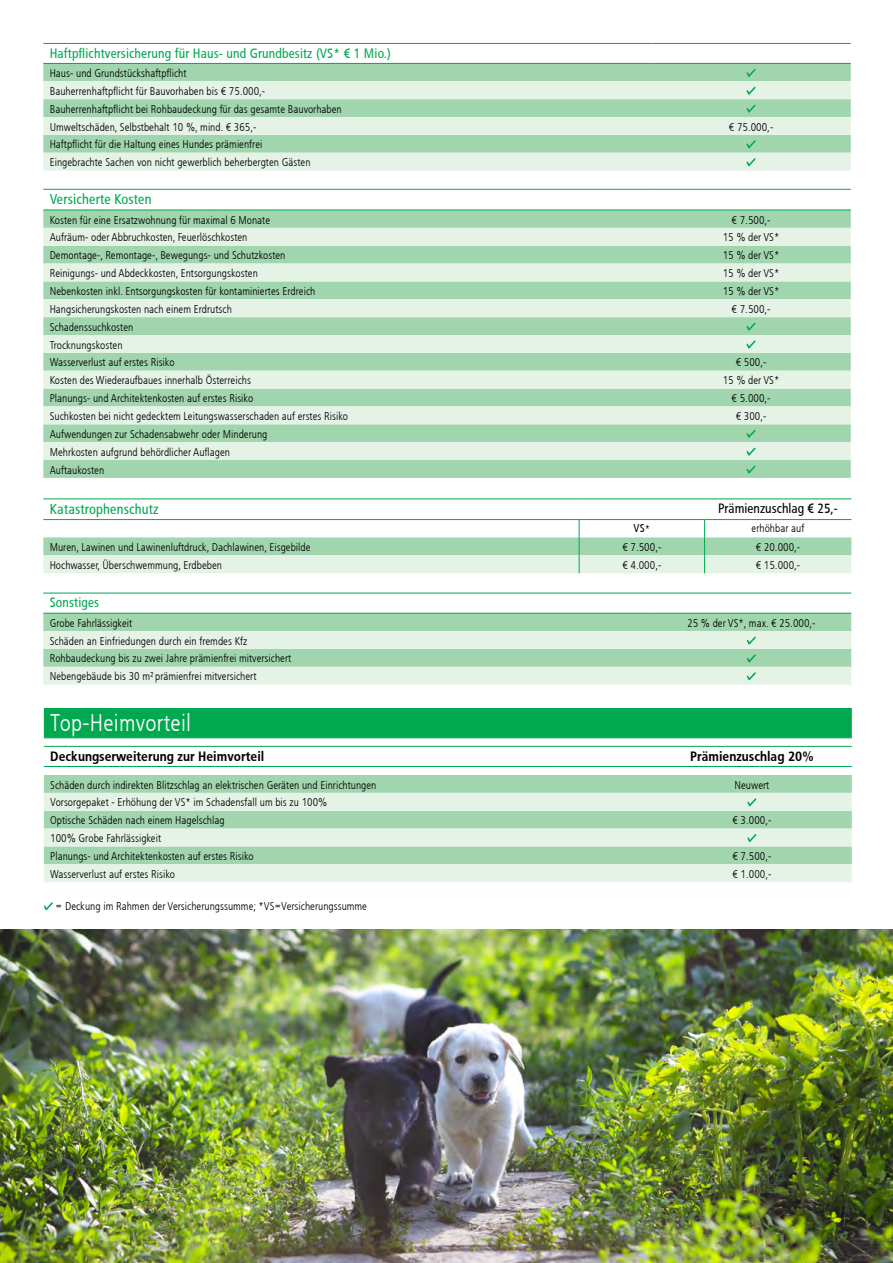
<style>
.page{position:relative;width:893px;height:1263px;background:#fff}
.page>*{position:absolute;margin:0;border:0;box-sizing:border-box;transform-origin:0 0}
.Tabellentext{font:24px "HDI Gerling Sans Cond Light";letter-spacing:.01em;color:#fff}
.Tabellentext-2{font:14.25px "HDI Gerling Sans Cond Regular";letter-spacing:.01em;color:#00a850}
.Tabellentext-3{font:13.5px "HDI Gerling Sans Cond Regular";letter-spacing:.01em;color:#00a850}
.Tabellentext-4{font:13.5px "HDI Gerling Sans Cond Bold";color:#000}
.Tabellentext-5{font:13.5px "HDI Gerling Sans Cond Regular";color:#000}
.Tabellentext-6{font:11.25px "HDI Gerling Sans Cond Light";color:#000}
.Tabellentext-7{font:11.25px "HDI Gerling Sans Cond Regular";color:#000}
.s1{font-family:"HDI Gerling Sans Cond Light"}
</style>
<div class="page">
<img style="left:0;top:929px;width:893px;height:334px">
<svg style="left:44px;top:902px;width:9px;height:9px"></svg>
<svg style="left:44px;top:709px;width:808px;height:37px"></svg>
<div style="left:44px;top:775px;width:808px;height:18px;background:#a1d5ae"></div>
<svg style="left:44px;top:793px;width:808px;height:89px;background:#cae7d0"></svg>
<hr style="left:44px;top:708px;width:516px;height:1px;background:#00a850">
<hr style="left:560px;top:708px;width:92px;height:1px;background:#00a850">
<hr style="left:652px;top:708px;width:200px;height:1px;background:#00a850">
<hr style="left:44px;top:737px;width:516px;height:1px;background:#00a850">
<hr style="left:560px;top:737px;width:92px;height:1px;background:#00a850">
<hr style="left:652px;top:737px;width:200px;height:1px;background:#00a850">
<hr style="left:44px;top:746px;width:516px;height:1px;background:#00a850">
<hr style="left:560px;top:746px;width:92px;height:1px;background:#00a850">
<hr style="left:652px;top:746px;width:200px;height:1px;background:#00a850">
<hr style="left:44px;top:766px;width:516px;height:1px;background:#00a850">
<hr style="left:560px;top:766px;width:92px;height:1px;background:#00a850">
<hr style="left:652px;top:766px;width:200px;height:1px;background:#00a850">
<svg style="left:746px;top:797px;width:12px;height:15px"></svg>
<svg style="left:746px;top:833px;width:12px;height:15px"></svg>
<svg style="left:43px;top:119px;width:808px;height:52px;background:#cee9d4"></svg>
<svg style="left:43px;top:43px;width:808px;height:76px"></svg>
<svg style="left:745px;top:139px;width:12px;height:32px"></svg>
<svg style="left:43px;top:209px;width:808px;height:1px"></svg>
<div style="left:43px;top:211px;width:808px;height:267px;background:#a1d5ae"></div>
<svg style="left:43px;top:228px;width:808px;height:232px;background:#c6e5cd"></svg>
<hr style="left:43px;top:189px;width:608px;height:1px;background:#00a850">
<hr style="left:651px;top:189px;width:200px;height:1px;background:#00a850">
<hr style="left:43px;top:210px;width:608px;height:1px;background:#00a850">
<hr style="left:651px;top:210px;width:200px;height:1px;background:#00a850">
<svg style="left:745px;top:321px;width:12px;height:33px"></svg>
<svg style="left:745px;top:428px;width:12px;height:50px"></svg>
<hr style="left:43px;top:498px;width:536px;height:1px;background:#00a850">
<hr style="left:579px;top:498px;width:126px;height:1px;background:#00a850">
<hr style="left:705px;top:498px;width:146px;height:1px;background:#00a850">
<svg style="left:43px;top:499px;width:808px;height:74px"></svg>
<svg style="left:43px;top:593px;width:808px;height:92px"></svg>
<p class="Tabellentext-3" style="left:50px;top:45px;width:343px">Haftpflichtversicherung für Haus- und Grundbesitz (VS* € 1 Mio.)</p>
<p class="Tabellentext-6" style="left:50px;top:67px;width:138px">Haus- und Grundstückshaftpflicht</p>
<p class="Tabellentext-6" style="left:50px;top:85px;width:217px">Bauherrenhaftpflicht für Bauvorhaben bis € 75.000,-</p>
<p class="Tabellentext-6" style="left:50px;top:102px;width:294px">Bauherrenhaftpflicht bei Rohbaudeckung für das gesamte Bauvorhaben</p>
<p class="Tabellentext-6" style="left:50px;top:120px;width:208px">Umweltschäden, Selbstbehalt 10 %, mind. € 365,-</p>
<p class="Tabellentext-6" style="left:729px;top:120px;width:46px">€ 75.000,-</p>
<p class="Tabellentext-6" style="left:50px;top:138px;width:214px">Haftpflicht für die Haltung eines Hundes prämienfrei</p>
<p class="Tabellentext-6" style="left:50px;top:156px;width:262px">Eingebrachte Sachen von nicht gewerblich beherbergten Gästen</p>
<p class="Tabellentext-2" style="left:50px;top:191px;width:103px">Versicherte Kosten</p>
<p class="Tabellentext-6" style="left:50px;top:213px;width:222px">Kosten für eine Ersatzwohnung für maximal 6 Monate</p>
<p class="Tabellentext-6" style="left:732px;top:213px;width:40px">€ 7.500,-</p>
<p class="Tabellentext-6" style="left:50px;top:231px;width:199px">Aufräum- oder Abbruchkosten, Feuerlöschkosten</p>
<p class="Tabellentext-6" style="left:723px;top:231px;width:58px">15 % der VS*</p>
<p class="Tabellentext-6" style="left:50px;top:249px;width:237px">Demontage-, Remontage-, Bewegungs- und Schutzkosten</p>
<p class="Tabellentext-6" style="left:723px;top:249px;width:58px">15 % der VS*</p>
<p class="Tabellentext-6" style="left:50px;top:267px;width:210px">Reinigungs- und Abdeckkosten, Entsorgungskosten</p>
<p class="Tabellentext-6" style="left:723px;top:267px;width:58px">15 % der VS*</p>
<p class="Tabellentext-6" style="left:50px;top:285px;width:267px">Nebenkosten inkl. Entsorgungskosten für kontaminiertes Erdreich</p>
<p class="Tabellentext-6" style="left:723px;top:285px;width:58px">15 % der VS*</p>
<p class="Tabellentext-6" style="left:50px;top:303px;width:184px">Hangsicherungskosten nach einem Erdrutsch</p>
<p class="Tabellentext-6" style="left:732px;top:303px;width:40px">€ 7.500,-</p>
<p class="Tabellentext-6" style="left:50px;top:320px;width:85px">Schadenssuchkosten</p>
<p class="Tabellentext-6" style="left:50px;top:338px;width:74px">Trocknungskosten</p>
<p class="Tabellentext-6" style="left:50px;top:356px;width:126px">Wasserverlust auf erstes Risiko</p>
<p class="Tabellentext-6" style="left:736px;top:356px;width:32px">€ 500,-</p>
<p class="Tabellentext-6" style="left:50px;top:374px;width:203px">Kosten des Wiederaufbaues innerhalb Österreichs</p>
<p class="Tabellentext-6" style="left:723px;top:374px;width:58px">15 % der VS*</p>
<p class="Tabellentext-6" style="left:50px;top:392px;width:205px">Planungs- und Architektenkosten auf erstes Risiko</p>
<p class="Tabellentext-6" style="left:732px;top:392px;width:40px">€ 5.000,-</p>
<p class="Tabellentext-6" style="left:50px;top:410px;width:300px">Suchkosten bei nicht gedecktem Leitungswasserschaden auf erstes Risiko</p>
<p class="Tabellentext-6" style="left:736px;top:410px;width:32px">€ 300,-</p>
<p class="Tabellentext-6" style="left:50px;top:428px;width:219px">Aufwendungen zur Schadensabwehr oder Minderung</p>
<p class="Tabellentext-6" style="left:50px;top:445px;width:182px">Mehrkosten aufgrund behördlicher Auflagen</p>
<p class="Tabellentext-6" style="left:50px;top:463px;width:56px">Auftaukosten</p>
<p class="Tabellentext-2" style="left:50px;top:501px;width:111px">Katastrophenschutz</p>
<p class="Tabellentext-5" style="left:718px;top:501px;width:121px">Prämienzuschlag € 25,-</p>
<p class="Tabellentext-7" style="left:634px;top:521px;width:18px">VS<span class="s1">*</span></p>
<p class="Tabellentext-6" style="left:752px;top:521px;width:54px">erhöhbar auf</p>
<p class="Tabellentext-6" style="left:50px;top:541px;width:262px">Muren, Lawinen und Lawinenluftdruck, Dachlawinen, Eisgebilde</p>
<p class="Tabellentext-6" style="left:622px;top:541px;width:40px">€ 7.500,-</p>
<p class="Tabellentext-6" style="left:756px;top:541px;width:46px">€ 20.000,-</p>
<p class="Tabellentext-6" style="left:50px;top:559px;width:174px">Hochwasser, Überschwemmung, Erdbeben</p>
<p class="Tabellentext-6" style="left:622px;top:559px;width:40px">€ 4.000,-</p>
<p class="Tabellentext-6" style="left:756px;top:559px;width:46px">€ 15.000,-</p>
<p class="Tabellentext-3" style="left:50px;top:595px;width:51px">Sonstiges</p>
<p class="Tabellentext-6" style="left:50px;top:616px;width:84px">Grobe Fahrlässigkeit</p>
<p class="Tabellentext-6" style="left:687px;top:616px;width:130px">25 % der VS*, max. € 25.000,-</p>
<p class="Tabellentext-6" style="left:50px;top:634px;width:199px">Schäden an Einfriedungen durch ein fremdes Kfz</p>
<p class="Tabellentext-6" style="left:50px;top:652px;width:243px">Rohbaudeckung bis zu zwei Jahre prämienfrei mitversichert</p>
<p class="Tabellentext-6" style="left:50px;top:670px;width:208px">Nebengebäude bis 30 m² prämienfrei mitversichert</p>
<p class="Tabellentext" style="left:50px;top:709px;width:142px">Top-Heimvorteil</p>
<p class="Tabellentext-4" style="left:50px;top:748px;width:216px">Deckungserweiterung zur Heimvorteil</p>
<p class="Tabellentext-4" style="left:690px;top:748px;width:125px">Prämienzuschlag 20%</p>
<p class="Tabellentext-6" style="left:50px;top:778px;width:328px">Schäden durch indirekten Blitzschlag an elektrischen Geräten und Einrichtungen</p>
<p class="Tabellentext-6" style="left:734px;top:778px;width:37px">Neuwert</p>
<p class="Tabellentext-6" style="left:50px;top:796px;width:279px">Vorsorgepaket - Erhöhung der VS* im Schadensfall um bis zu 100%</p>
<p class="Tabellentext-6" style="left:50px;top:814px;width:176px">Optische Schäden nach einem Hagelschlag</p>
<p class="Tabellentext-6" style="left:732px;top:814px;width:40px">€ 3.000,-</p>
<p class="Tabellentext-6" style="left:50px;top:832px;width:112px">100% Grobe Fahrlässigkeit</p>
<p class="Tabellentext-6" style="left:50px;top:850px;width:205px">Planungs- und Architektenkosten auf erstes Risiko</p>
<p class="Tabellentext-6" style="left:732px;top:850px;width:40px">€ 7.500,-</p>
<p class="Tabellentext-6" style="left:50px;top:867px;width:126px">Wasserverlust auf erstes Risiko</p>
<p class="Tabellentext-6" style="left:732px;top:867px;width:40px">€ 1.000,-</p>
<p class="Tabellentext-6" style="left:56px;top:900px;width:313px">= Deckung im Rahmen der Versicherungssumme; *VS=Versicherungssumme</p>
</div>
